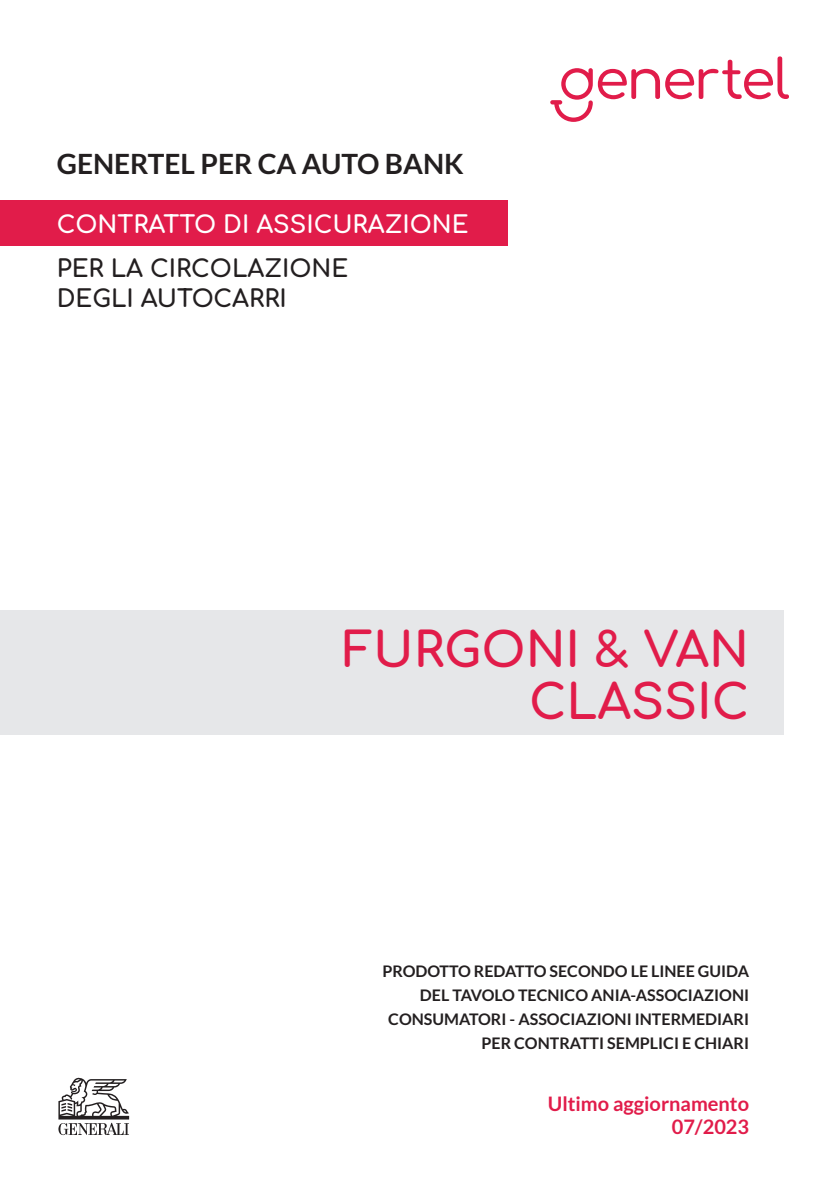
<style>
.page{position:relative;width:840px;height:1191px;background:#fff}
.page>*{position:absolute;margin:0;border:0;box-sizing:border-box;transform-origin:0 0}
.t1{font:48px/52px "Comfortaa";color:#e11c4a;text-align:right}
.t2{font:700 28px "Lato";color:#231f20}
.t3{font:24px/30px "Comfortaa";color:#231f20}
.t4{font:24px "Comfortaa";color:#fff}
.t5{font:700 20px/23px "Lato";color:#e11c4a;text-align:right}
.t6{font:700 16px/24px "Lato";color:#231f20;text-align:right}
</style>
<div class="page">
<div style="left:0;top:609px;width:782px;height:125px;background:#e6e7e9"></div>
<svg style="left:58px;top:1077px;width:71px;height:58px"></svg>
<svg style="left:550px;top:56px;width:238px;height:66px"></svg>
<div style="left:0;top:200px;width:507px;height:45px;background:#e11c4a"></div>
<h2 class="t2" style="left:57px;top:147px;width:408px">GENERTEL PER CA AUTO BANK</h2>
<h3 class="t4" style="left:57px;top:203px;width:413px">CONTRATTO DI ASSICURAZIONE</h3>
<h3 class="t3" style="left:57px;top:250px;width:293px">PER LA CIRCOLAZIONE<br>DEGLI AUTOCARRI</h3>
<h1 class="t1" style="left:343px;top:618px;width:407px">FURGONI &amp; VAN<br>CLASSIC</h1>
<p class="t6" style="left:382px;top:959px;width:368px">PRODOTTO REDATTO SECONDO LE LINEE GUIDA DEL TAVOLO TECNICO ANIA-ASSOCIAZIONI CONSUMATORI - ASSOCIAZIONI INTERMEDIARI PER CONTRATTI SEMPLICI E CHIARI</p>
<p class="t5" style="left:547px;top:1092px;width:203px">Ultimo aggiornamento<br>07/2023</p>
</div>
